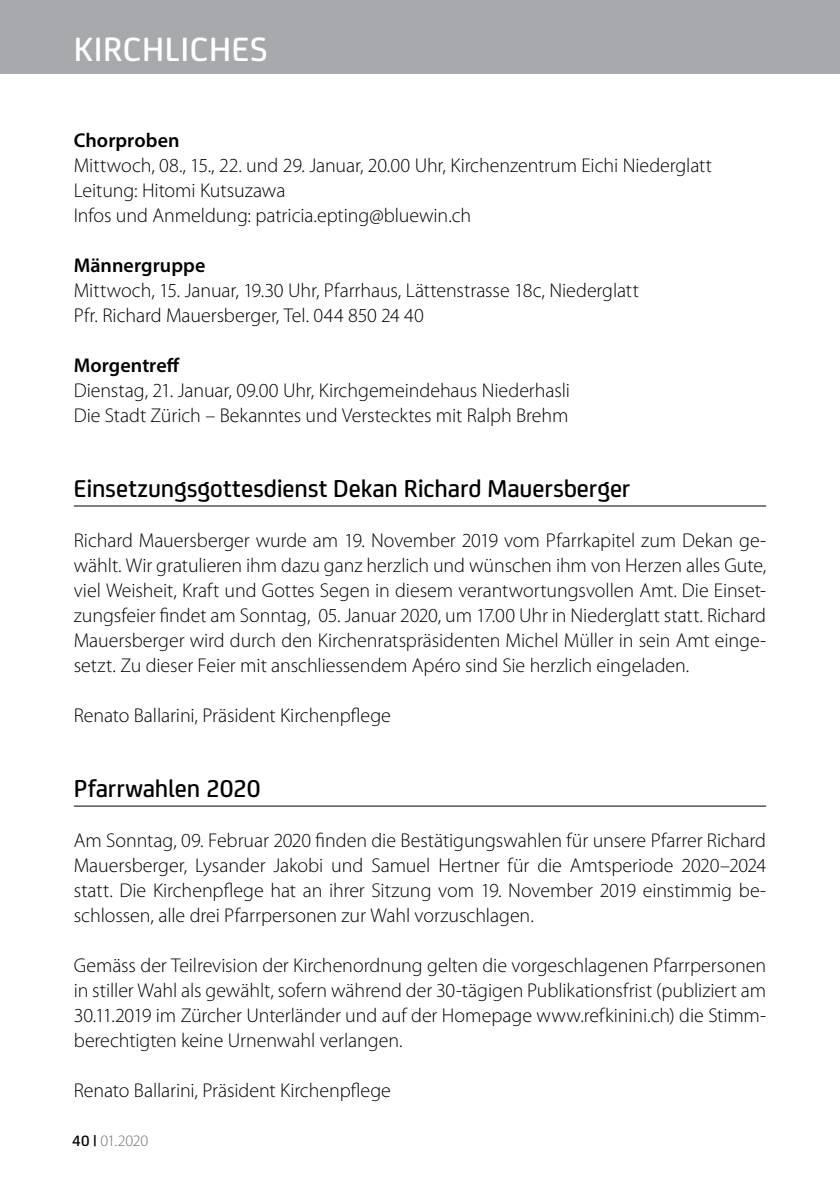
<style>
.page{position:relative;width:840px;height:1191px;background:#fff}
.page>*{position:absolute;margin:0;border:0;box-sizing:border-box;transform-origin:0 0}
.t1{font:500 36px "FS Joey";color:#fff}
.t2{font:500 26px "FS Joey";letter-spacing:-.005em;color:#000}
.t3{font:300 20px/25px "Myriad Pro";letter-spacing:-.005em;color:#000}
.t4{font:600 20px "Myriad Pro";letter-spacing:.005em;color:#000}
.t5{font:300 16px "Myriad Pro";letter-spacing:-.015em;color:#6d6e71}
.s1{font-family:"FS Joey";font-weight:500;color:#000}
</style>
<div class="page">
<div style="left:0;top:0;width:839px;height:74px;background:#a7a9ac"></div>
<hr style="left:74px;top:505px;width:691px;height:1px;background:#000">
<hr style="left:74px;top:805px;width:691px;height:1px;background:#000">
<h1 class="t1" style="left:74px;top:23px;width:38px">Kirchliches</h1>
<p class="t4" style="left:74px;top:128px;width:107px">Chorproben</p>
<p class="t3" style="left:74px;top:153px;width:639px">Mittwoch, 08., 15., 22. und 29. Januar, 20.00 U hr, Kirchenzentrum Eichi Niederglatt<br>Leitung: H itomi Kutsuzawa<br>I nfos und Anmeldung: patricia.epting@bluewin.ch</p>
<p class="t4" style="left:74px;top:253px;width:133px">Männergruppe</p>
<p class="t3" style="left:74px;top:278px;width:566px">Mittwoch, 15. Januar, 19.30 U hr, Pfarrhaus, Lättenstrasse 18c, Niederglatt<br>Pfr. Richard Mauersberger, Tel. 044 850 24 40</p>
<p class="t4" style="left:74px;top:353px;width:108px">Morgentreff</p>
<p class="t3" style="left:74px;top:378px;width:497px">Dienstag, 21. Januar, 09.00 U hr, Kirchgemeindehaus Niederhasli<br>Die Stadt Zürich – Bekanntes und Verstecktes mit Ralph Brehm</p>
<h2 class="t2" style="left:74px;top:469px;width:557px">Einsetzungsgottesdienst Dekan Richard Mauersberger</h2>
<p class="t3" style="left:74px;top:528px;width:693px;text-align:justify">Richard Mauersberger wurde am 19. November 2019 vom Pfarrkapitel zum Dekan ge&shy;wählt. Wir gratulieren ihm dazu ganz herzlich und wünschen ihm von Herzen alles Gute, viel Weisheit, Kraft und Gottes Segen in diesem verantwortungsvollen Amt. Die Einset&shy;zungsfeier findet am Sonntag, 05. Januar 2020, um 17.00 U hr in Niederglatt statt. Richard Mauersberger wird durch den Kirchenratspräsidenten Michel Müller in sein Amt einge&shy;setzt. Zu dieser Feier mit anschliessendem Apéro sind Sie herzlich eingeladen.</p>
<p class="t3" style="left:74px;top:703px;width:318px">Renato Ballarini, Präsident Kirchenpflege</p>
<h2 class="t2" style="left:74px;top:769px;width:188px">Pfarrwahlen 2020</h2>
<p class="t3" style="left:74px;top:828px;width:693px;text-align:justify">Am Sonntag, 09. Februar 2020 finden die Bestätigungswahlen für unsere Pfarrer Richard Mauersberger, Lysander Jakobi und Samuel Hertner für die Amtsperiode 2020–2024 statt. Die Kirchenpflege hat an ihrer Sitzung vom 19. November 2019 einstimmig be&shy;schlossen, alle drei Pfarrpersonen zur Wahl vorzuschlagen.</p>
<p class="t3" style="left:74px;top:953px;width:693px;text-align:justify">Gemäss der Teilrevision der Kirchenordnung gelten die vorgeschlagenen Pfarrpersonen in stiller Wahl als gewählt, sofern während der 30-tägigen Publikationsfrist (publiziert am 30.11.2019 im Zürcher U nterländer und auf der Homepage www.refkinini.ch) die Stimm&shy;berechtigten keine U rnenwahl verlangen.</p>
<p class="t3" style="left:74px;top:1078px;width:318px">Renato Ballarini, Präsident Kirchenpflege</p>
<p class="t5" style="left:72px;top:1131px;width:78px"><span class="s1">40 |</span> 01.2020</p>
</div>
